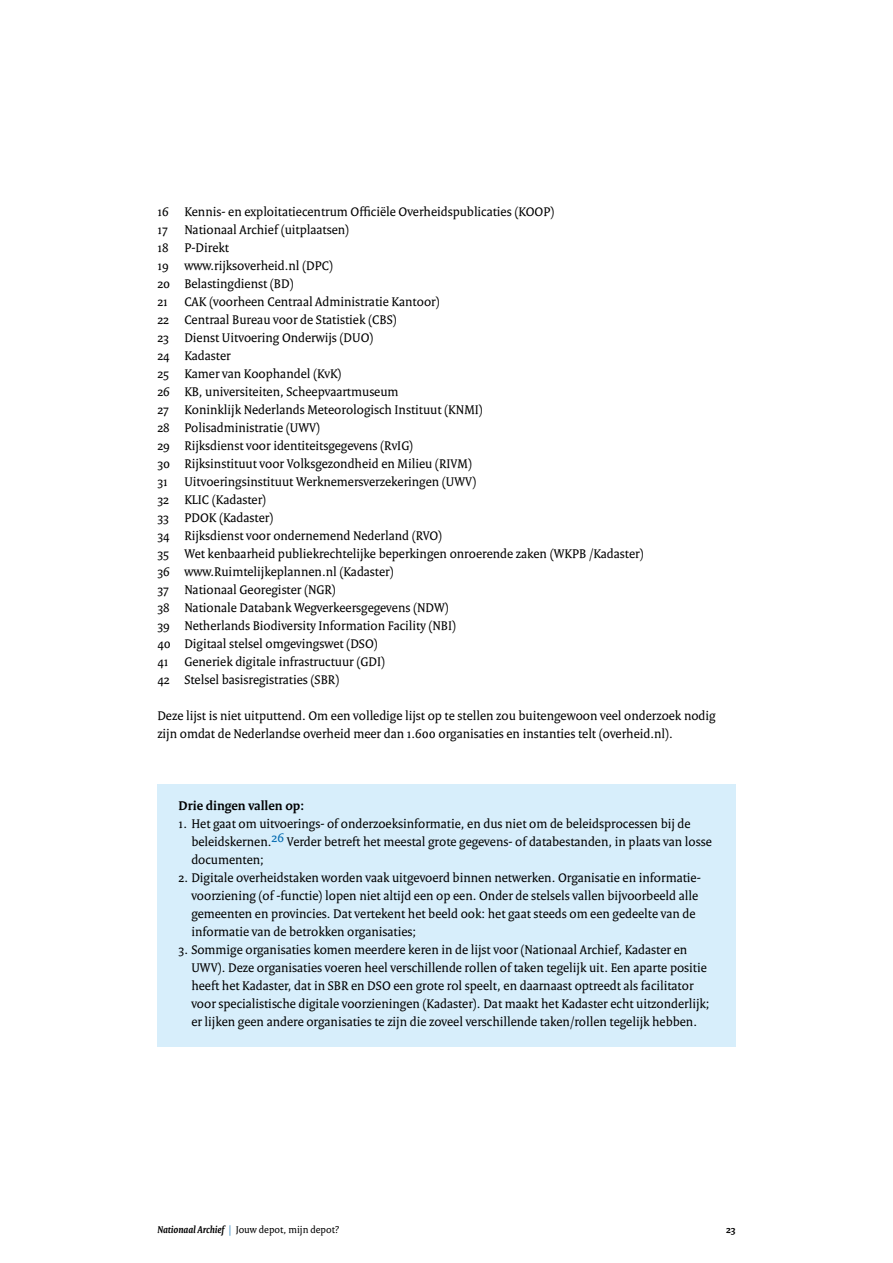
<style>
.page{position:relative;width:893px;height:1263px;background:#fff}
.page>*{position:absolute;margin:0;border:0;box-sizing:border-box;transform-origin:0 0}
.t1{font:13.5px/18px "Rijksoverheid Serif";color:#000}
._07_RO_Tussenkop_Ser{font:700 13.5px "Rijksoverheid Serif";color:#000}
.t2{font:10.5px "Rijksoverheid Serif";color:#000}
.t3{font:700 10.5px "Rijksoverheid Serif";color:#000}
.s1{font-weight:700;font-style:italic}
.s2{color:#0069b0}
</style>
<div class="page">
<div style="left:157px;top:784px;width:579px;height:263px;background:#d7eefb"></div>
<p class="t1" style="left:157px;top:203px;width:399px">16 Kennis- en exploitatiecentrum Officiële Overheidspublicaties (KOOP)</p>
<p class="t1" style="left:157px;top:221px;width:193px">17 Nationaal Archief (uitplaatsen)</p>
<p class="t1" style="left:157px;top:239px;width:73px">18 P-Direkt</p>
<p class="t1" style="left:157px;top:257px;width:177px">19 www.rijksoverheid.nl (DPC)</p>
<p class="t1" style="left:157px;top:275px;width:138px">20 Belastingdienst (BD)</p>
<p class="t1" style="left:157px;top:293px;width:284px">21 CAK (voorheen Centraal Administratie Kantoor)</p>
<p class="t1" style="left:157px;top:311px;width:241px">22 Centraal Bureau voor de Statistiek (CBS)</p>
<p class="t1" style="left:157px;top:329px;width:218px">23 Dienst Uitvoering Onderwijs (DUO)</p>
<p class="t1" style="left:157px;top:347px;width:75px">24 Kadaster</p>
<p class="t1" style="left:157px;top:365px;width:186px">25 Kamer van Koophandel (KvK)</p>
<p class="t1" style="left:157px;top:383px;width:243px">26 KB, universiteiten, Scheepvaartmuseum</p>
<p class="t1" style="left:157px;top:401px;width:327px">27 Koninklijk Nederlands Meteorologisch Instituut (KNMI)</p>
<p class="t1" style="left:157px;top:419px;width:165px">28 Polisadministratie (UWV)</p>
<p class="t1" style="left:157px;top:437px;width:258px">29 Rijksdienst voor identiteitsgegevens (RvIG)</p>
<p class="t1" style="left:157px;top:455px;width:316px">30 Rijksinstituut voor Volksgezondheid en Milieu (RIVM)</p>
<p class="t1" style="left:157px;top:473px;width:321px">31 Uitvoeringsinstituut Werknemersverzekeringen (UWV)</p>
<p class="t1" style="left:157px;top:491px;width:110px">32 KLIC (Kadaster)</p>
<p class="t1" style="left:157px;top:509px;width:118px">33 PDOK (Kadaster)</p>
<p class="t1" style="left:157px;top:527px;width:286px">34 Rijksdienst voor ondernemend Nederland (RVO)</p>
<p class="t1" style="left:157px;top:545px;width:488px">35 Wet kenbaarheid publiekrechtelijke beperkingen onroerende zaken (WKPB /Kadaster)</p>
<p class="t1" style="left:157px;top:563px;width:238px">36 www.Ruimtelijkeplannen.nl (Kadaster)</p>
<p class="t1" style="left:157px;top:581px;width:180px">37 Nationaal Georegister (NGR)</p>
<p class="t1" style="left:157px;top:599px;width:293px">38 Nationale Databank Wegverkeersgegevens (NDW)</p>
<p class="t1" style="left:157px;top:617px;width:300px">39 Netherlands Biodiversity Information Facility (NBI)</p>
<p class="t1" style="left:157px;top:635px;width:222px">40 Digitaal stelsel omgevingswet (DSO)</p>
<p class="t1" style="left:157px;top:653px;width:229px">41 Generiek digitale infrastructuur (GDI)</p>
<p class="t1" style="left:157px;top:671px;width:184px">42 Stelsel basisregistraties (SBR)</p>
<p class="t1" style="left:157px;top:707px;width:560px">Deze lijst is niet uitputtend. Om een volledige lijst op te stellen zou buitengewoon veel onderzoek nodig zijn omdat de Nederlandse overheid meer dan 1.600 organisaties en instanties telt (overheid.nl).</p>
<p class="_07_RO_Tussenkop_Ser" style="left:179px;top:797px;width:127px">Drie dingen vallen op:</p>
<p class="t1" style="left:191px;top:815px;width:522px;text-indent:-13px">1. Het gaat om uitvoerings- of onderzoeksinformatie, en dus niet om de beleidsprocessen bij de beleidskernen.<sup>26</sup> Verder betreft het meestal grote gegevens- of databestanden, in plaats van losse documenten;</p>
<p class="t1" style="left:191px;top:869px;width:511px;text-indent:-13px">2. Digitale overheidstaken worden vaak uitgevoerd binnen netwerken. Organisatie en informatie&shy;voorziening (of -functie) lopen niet altijd een op een. Onder de stelsels vallen bijvoorbeeld alle gemeenten en provincies. Dat vertekent het beeld ook: het gaat steeds om een gedeelte van de informatie van de betrokken organisaties;</p>
<p class="t1" style="left:191px;top:941px;width:520px;text-indent:-13px">3. Sommige organisaties komen meerdere keren in de lijst voor (Nationaal Archief, Kadaster en UWV). Deze organisaties voeren heel verschillende rollen of taken tegelijk uit. Een aparte positie heeft het Kadaster, dat in SBR en DSO een grote rol speelt, en daarnaast optreedt als facilitator voor specialistische digitale voorzieningen (Kadaster). Dat maakt het Kadaster echt uitzonderlijk; er lijken geen andere organisaties te zijn die zoveel verschillende taken/rollen tegelijk hebben.</p>
<p class="t2" style="left:157px;top:1223px;width:184px"><span class="s1">Nationaal Archief</span> <span class="s2">|</span> Jouw depot, mijn depot?</p>
<p class="t3" style="left:726px;top:1223px;width:11px">23</p>
</div>
